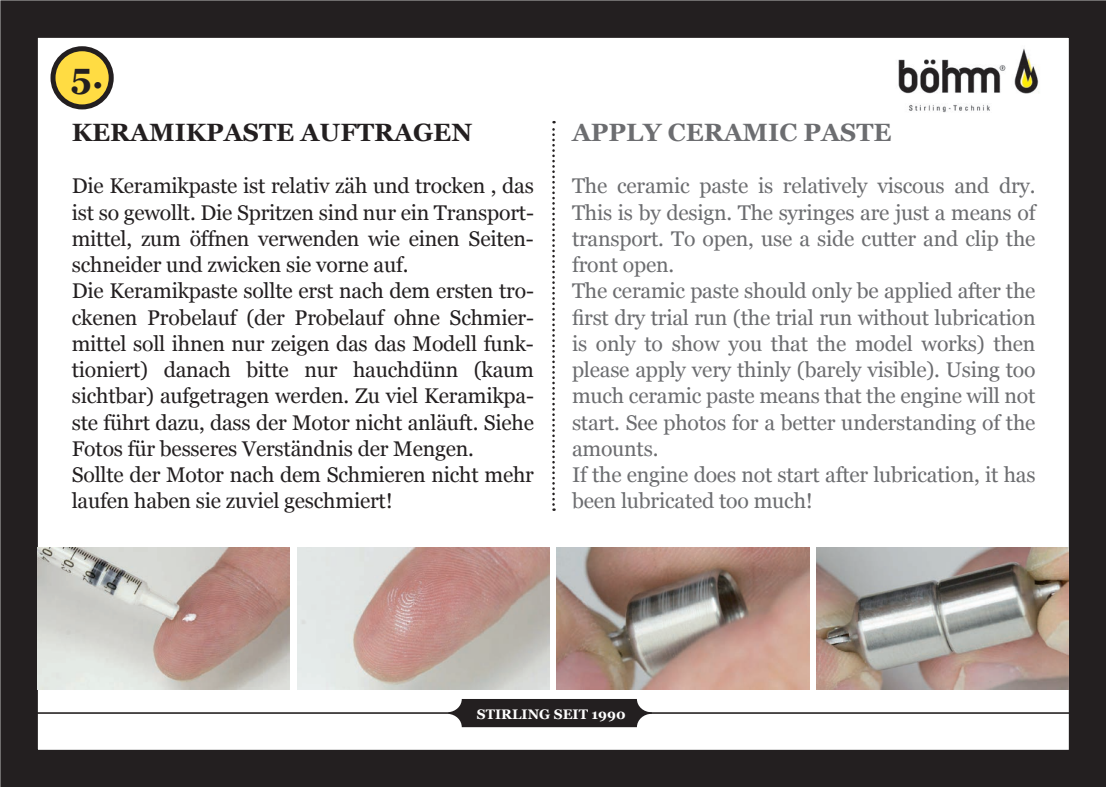
<style>
.page{position:relative;width:1106px;height:787px;background:#fff}
.page>*{position:absolute;margin:0;border:0;box-sizing:border-box;transform-origin:0 0}
.t1{font:700 35px "Georgia";color:#231f20}
.t2{font:700 25px "Georgia";color:#231f20}
.t3{font:700 25px "Georgia";color:#6c6d70}
.t4{font:21.25px/26.2px "Georgia";letter-spacing:-.01em;color:#231f20}
.t5{font:21.25px/26.2px "Georgia";letter-spacing:-.01em;color:#6c6d70}
.t6{font:700 13.75px "Georgia";color:#fff}
</style>
<div class="page">
<hr style="left:25px;top:712px;width:1058px;height:1px;background:#231f20">
<div style="left:448px;top:699px;width:203px;height:28px;background:#231f20;border-radius:14px"></div>
<div style="left:0;top:0;width:1106px;height:787px;border:38px solid #231f20"></div>
<img style="left:38px;top:548px;width:252px;height:141px">
<img style="left:297px;top:548px;width:252px;height:141px">
<img style="left:556px;top:548px;width:253px;height:141px">
<img style="left:816px;top:548px;width:252px;height:141px">
<img style="left:898px;top:48px;width:141px;height:65px">
<svg style="left:552px;top:121px;width:3px;height:390px"></svg>
<div style="left:53px;top:49px;width:58px;height:58px;background:#ffdc43;border-radius:50%"></div>
<div style="left:50px;top:46px;width:64px;height:63px;border:5px solid #231f20;border-radius:50%"></div>
<h1 class="t1" style="left:71px;top:53px;width:34px">5.</h1>
<p class="t2" style="left:72px;top:116px;width:402px">KERAMIKPASTE AUFTRAGEN</p>
<p class="t4" style="left:72px;top:173px;width:464px">Die Keramikpaste ist relativ zäh und trocken , das ist so gewollt. Die Spritzen sind nur ein Transport&shy;mittel, zum öffnen verwenden wie einen Seiten&shy;schneider und zwicken sie vorne auf.<br>Die Keramikpaste sollte erst nach dem ersten tro&shy;ckenen Probelauf (der Probelauf ohne Schmier&shy;mittel soll ihnen nur zeigen das das Modell funk&shy;tioniert) danach bitte nur hauchdünn (kaum sichtbar) aufgetragen werden. Zu viel Keramikpa&shy;ste führt dazu, dass der Motor nicht anläuft. Siehe Fotos für besseres Verständnis der Mengen.<br>Sollte der Motor nach dem Schmieren nicht mehr laufen haben sie zuviel geschmiert!</p>
<p class="t3" style="left:572px;top:116px;width:321px">APPLY CERAMIC PASTE</p>
<p class="t5" style="left:572px;top:173px;width:465px">The ceramic paste is relatively viscous and dry.<br>This is by design. The syringes are just a means of transport. To open, use a side cutter and clip the front open.<br>The ceramic paste should only be applied after the first dry trial run (the trial run without lubrication is only to show you that the model works) then please apply very thinly (barely visible). Using too much ceramic paste means that the engine will not start. See photos for a better understanding of the amounts.<br>If the engine does not start after lubrication, it has been lubricated too much!</p>
<p class="t6" style="left:477px;top:705px;width:150px">STIRLING SEIT 1990</p>
</div>
